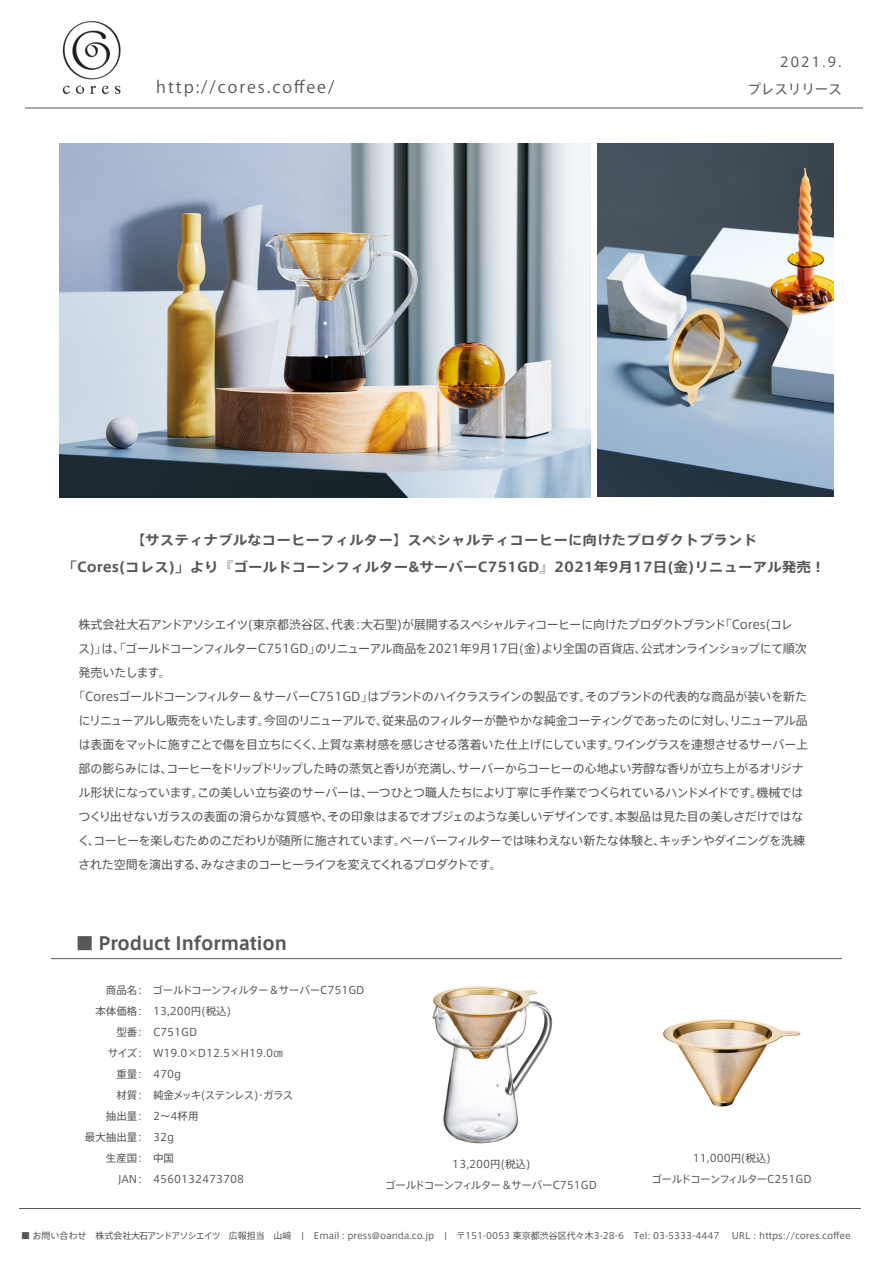
<style>
.page{position:relative;width:893px;height:1263px;background:#fff}
.page>*{position:absolute;margin:0;border:0;box-sizing:border-box;transform-origin:0 0}
.t1{font:18px "Axis Basic Pro N B";color:#595757}
.t2{font:16.5px "Koz Go Pr 6 N";letter-spacing:.12em;color:#595757}
.t3{font:13.5px/27px "Axis Basic Pro N B";color:#595757;text-align:center;scale:1.08 1}
.t4{font:13.5px "Axis Basic Pro N R";color:#595757}
.t5{font:12px "Axis Basic Pro N R";letter-spacing:-.04em;color:#595757}
.t6{font:12px "Axis Basic Pro N R";letter-spacing:-.06em;color:#595757}
.t7{font:10.5px/21px "Axis Basic Pro N R";color:#595757;text-align:center}
.t8{font:9px "Axis Basic Pro N R";color:#595757}
</style>
<div class="page">
<hr style="left:19px;top:1208px;width:842px;height:1px;background:#595757">
<hr style="left:25px;top:108px;width:838px;height:1px;background:#595757">
<img style="left:62px;top:20px;width:59px;height:75px">
<hr style="left:51px;top:958px;width:791px;height:1px;background:#585757">
<img style="left:432px;top:986px;width:121px;height:158px">
<img style="left:663px;top:1019px;width:138px;height:88px">
<img style="left:60px;top:143px;width:531px;height:354px">
<img style="left:597px;top:143px;width:236px;height:354px">
<p class="t4" style="left:780px;top:52px;width:64px">2021.9.</p>
<h2 class="t2" style="left:156px;top:77px;width:180px">http://cores.coffee/</h2>
<p class="t4" style="left:747px;top:79px;width:96px">プレスリリース</p>
<p class="t3" style="left:63px;top:526px;width:708px">【サスティナブルなコーヒーフィルター】スペシャルティコーヒーに向けたプロダクトブランド<br>「Cores(コレス)」より『ゴールドコーンフィルター&amp;サーバーC751GD』2021年9月17日(金)リニューアル発売！</p>
<p class="t5" style="left:79px;top:615px;width:716px">株式会社大石アンドアソシエイツ(東京都渋谷区、代表：大石聖)が展開するスペシャルティコーヒーに向けたプロダクトブランド「Cores(コレ</p>
<p class="t5" style="left:78px;top:639px;width:730px">ス)」は、「ゴールドコーンフィルターC751GD」のリニューアル商品を2021年9月17日(金）より全国の百貨店、公式オンラインショップにて順次</p>
<p class="t5" style="left:79px;top:663px;width:94px">発売いたします。</p>
<p class="t5" style="left:73px;top:687px;width:735px">「Coresゴールドコーンフィルター＆サーバーC751GD」はブランドのハイクラスラインの製品です。そのブランドの代表的な商品が装いを新た</p>
<p class="t6" style="left:79px;top:711px;width:731px">にリニューアルし販売をいたします。今回のリニューアルで、従来品のフィルターが艶やかな純金コーティングであったのに対し、リニューアル品</p>
<p class="t5" style="left:79px;top:735px;width:731px">は表面をマットに施すことで傷を目立ちにくく、上質な素材感を感じさせる落着いた仕上げにしています。ワイングラスを連想させるサーバー上</p>
<p class="t5" style="left:79px;top:759px;width:726px">部の膨らみには、コーヒーをドリップドリップした時の蒸気と香りが充満し、サーバーからコーヒーの心地よい芳醇な香りが立ち上がるオリジナ</p>
<p class="t5" style="left:79px;top:783px;width:726px">ル形状になっています。この美しい立ち姿のサーバーは、一つひとつ職人たちにより丁寧に手作業でつくられているハンドメイドです。機械では</p>
<p class="t5" style="left:79px;top:807px;width:727px">つくり出せないガラスの表面の滑らかな質感や、その印象はまるでオブジェのような美しいデザインです。本製品は見た目の美しさだけではな</p>
<p class="t5" style="left:78px;top:831px;width:729px">く、コーヒーを楽しむためのこだわりが随所に施されています。ペーパーフィルターでは味わえない新たな体験と、キッチンやダイニングを洗練</p>
<p class="t6" style="left:78px;top:855px;width:425px">された空間を演出する、みなさまのコーヒーライフを変えてくれるプロダクトです。</p>
<h1 class="t1" style="left:76px;top:929px;width:213px">■ Product Information</h1>
<p class="t7" style="left:85px;top:979px;width:62px;text-align:right">商品名：<br>本体価格：型番：<br>サイズ：<br>重量：<br>材質：<br>抽出量：<br>最大抽出量：生産国：<br>JAN：</p>
<p class="t7" style="left:153px;top:979px;width:213px;text-align:left">ゴールドコーンフィルター＆サーバーC751GD<br>13,200円(税込)<br>C751GD<br>Ｗ19.0×D12.5×H19.0㎝<br>470g<br>純金メッキ(ステンレス)・ガラス<br>2～4杯用<br>32g<br>中国<br>4560132473708</p>
<p class="t7" style="left:385px;top:1153px;width:213px">13,200円(税込)<br>ゴールドコーンフィルター＆サーバーC751GD</p>
<p class="t7" style="left:651px;top:1147px;width:162px">11,000円(税込)<br>ゴールドコーンフィルターC251GD</p>
<p class="t8" style="left:21px;top:1228px;width:700px">■ お問い合わせ　株式会社大石アンドアソシエイツ　広報担当　山﨑 | Email : press@oanda.co.jp | 〒151-0053 東京都渋谷区代々木3-28-6 Tel: 03-5333-4447</p>
<p class="t8" style="left:732px;top:1228px;width:121px">URL：https://cores.coffee</p>
</div>
